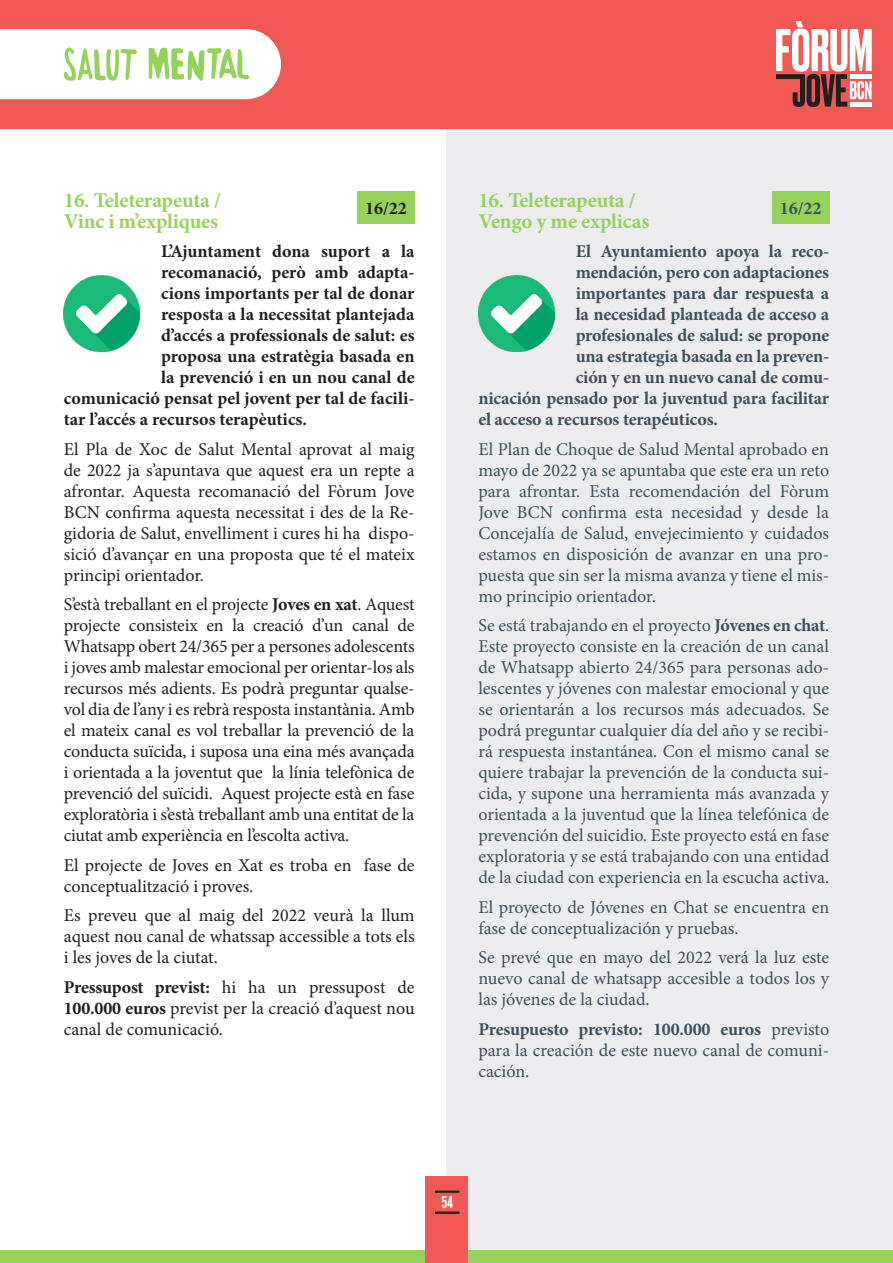
<style>
.page{position:relative;width:893px;height:1263px;background:#fff}
.page>*{position:absolute;margin:0;border:0;box-sizing:border-box;transform-origin:0 0}
.Subtitol_Text_-_Copi{font:700 21px/21px "Minion Pro";letter-spacing:-.01em;color:#96d15c}
.Text_Base__Castellà{font:18px/21px "Minion Pro";color:#3d4f59;text-align:justify}
.Text_Base__Català{font:18px/21px "Minion Pro";letter-spacing:-.005em;color:#231f20;text-align:justify}
.Text_Base__Castellà-2{font:700 18px "Minion Pro";letter-spacing:-.01em;color:#3d4f59}
.Text_Base__Català-2{font:700 18px "Minion Pro";color:#231f20}
.Index2{font:700 18px "Minion Pro";color:#231f20}
.Index2-2{font:700 18px "Minion Pro";color:#3d4f59}
.t1{font:15px "My Font";color:#fff}
.s1{font-weight:700}
</style>
<div class="page">
<div style="left:446px;top:0;width:447px;height:1263px;background:#ececee"></div>
<div style="left:0;top:0;width:893px;height:128px;background:#f05855"></div>
<div style="left:0;top:1250px;width:893px;height:13px;background:#96d15c"></div>
<svg style="left:776px;top:21px;width:96px;height:86px"></svg>
<div style="left:850px;top:102px;width:21px;height:5px;background:#fff"></div>
<div style="left:850px;top:74px;width:21px;height:5px;background:#fff"></div>
<svg style="left:0;top:29px;width:281px;height:70px;background:#f0f4e3"></svg>
<img style="left:64px;top:276px;width:76px;height:76px">
<img style="left:478px;top:276px;width:76px;height:76px">
<div style="left:357px;top:191px;width:58px;height:33px;background:#96d15c"></div>
<div style="left:772px;top:191px;width:57px;height:33px;background:#96d15c"></div>
<div style="left:425px;top:1176px;width:43px;height:87px;background:#f05855"></div>
<hr style="left:435px;top:1211px;width:25px;height:3px;background:#231f20">
<hr style="left:435px;top:1190px;width:25px;height:3px;background:#231f20">
<p class="Subtitol_Text_-_Copi" style="left:64px;top:189px;width:159px">16. Teleterapeuta /<br>Vinc i m’expliques</p>
<p class="Text_Base__Català-2" style="left:161px;top:239px;width:255px">L’Ajuntament dona suport a la</p>
<p class="Text_Base__Català-2" style="left:161px;top:260px;width:255px">recomanació, però amb adapta-</p>
<p class="Text_Base__Català-2" style="left:161px;top:281px;width:255px">cions importants per tal de donar</p>
<p class="Text_Base__Català-2" style="left:161px;top:302px;width:255px">resposta a la necessitat plantejada</p>
<p class="Text_Base__Català-2" style="left:161px;top:323px;width:255px">d’accés a professionals de salut: es</p>
<p class="Text_Base__Català-2" style="left:161px;top:344px;width:255px">proposa una estratègia basada en</p>
<p class="Text_Base__Català-2" style="left:161px;top:365px;width:255px">la prevenció i en un nou canal de</p>
<p class="Text_Base__Català-2" style="left:64px;top:386px;width:352px">comunicació pensat pel jovent per tal de facili-</p>
<p class="Text_Base__Català-2" style="left:64px;top:407px;width:245px">tar l’accés a recursos terapèutics.</p>
<p class="Text_Base__Català" style="left:64px;top:438px;width:352px">El Pla de Xoc de Salut Mental aprovat al maig de 2022 ja s’apuntava que aquest era un repte a afrontar. Aquesta recomanació del Fòrum Jove BCN confirma aquesta necessitat i des de la Re&shy;gidoria de Salut, envelliment i cures hi ha dispo&shy;sició d’avançar en una proposta que té el mateix principi orientador.</p>
<p class="Text_Base__Català" style="left:64px;top:594px;width:352px">S’està treballant en el projecte <span class="s1">Joves en xat</span>. Aquest projecte consisteix en la creació d’un canal de Whatsapp obert 24/365 per a persones adolescents i joves amb malestar emocional per orientar-los als recursos més adients. Es podrà preguntar qualse&shy;vol dia de l’any i es rebrà resposta instantània. Amb el mateix canal es vol treballar la prevenció de la conducta suïcida, i suposa una eina més avançada i orientada a la joventut que la línia telefònica de prevenció del suïcidi. Aquest projecte està en fase exploratòria i s’està treballant amb una entitat de la ciutat amb experiència en l’escolta activa.</p>
<p class="Text_Base__Català" style="left:64px;top:854px;width:352px">El projecte de Joves en Xat es troba en fase de conceptualització i proves.</p>
<p class="Text_Base__Català" style="left:64px;top:905px;width:352px">Es preveu que al maig del 2022 veurà la llum aquest nou canal de whatssap accessible a tots els i les joves de la ciutat.</p>
<p class="Text_Base__Català" style="left:64px;top:976px;width:352px"><span class="s1">Pressupost previst:</span> hi ha un pressupost de <span class="s1">100.000 euros</span> previst per la creació d’aquest nou canal de comunicació.</p>
<p class="Subtitol_Text_-_Copi" style="left:478px;top:189px;width:173px">16. Teleterapeuta /<br>Vengo y me explicas</p>
<p class="Text_Base__Castellà-2" style="left:576px;top:239px;width:255px">El Ayuntamiento apoya la reco-</p>
<p class="Text_Base__Castellà-2" style="left:576px;top:260px;width:255px">mendación, pero con adaptaciones</p>
<p class="Text_Base__Castellà-2" style="left:576px;top:281px;width:255px">importantes para dar respuesta a</p>
<p class="Text_Base__Castellà-2" style="left:576px;top:302px;width:255px">la necesidad planteada de acceso a</p>
<p class="Text_Base__Castellà-2" style="left:576px;top:323px;width:255px">profesionales de salud: se propone</p>
<p class="Text_Base__Castellà-2" style="left:576px;top:344px;width:255px">una estrategia basada en la preven-</p>
<p class="Text_Base__Castellà-2" style="left:576px;top:365px;width:255px">ción y en un nuevo canal de comu-</p>
<p class="Text_Base__Castellà-2" style="left:478px;top:386px;width:352px">nicación pensado por la juventud para facilitar</p>
<p class="Text_Base__Castellà-2" style="left:478px;top:407px;width:241px">el acceso a recursos terapéuticos.</p>
<p class="Text_Base__Castellà" style="left:478px;top:438px;width:352px">El Plan de Choque de Salud Mental aprobado en mayo de 2022 ya se apuntaba que este era un reto para afrontar. Esta recomendación del Fòrum Jove BCN confirma esta necesidad y desde la Concejalía de Salud, envejecimiento y cuidados estamos en disposición de avanzar en una pro&shy;puesta que sin ser la misma avanza y tiene el mis&shy;mo principio orientador.</p>
<p class="Text_Base__Castellà" style="left:478px;top:615px;width:352px">Se está trabajando en el proyecto <span class="s1">Jóvenes en chat</span>.<br>Este proyecto consiste en la creación de un canal de Whatsapp abierto 24/365 para personas ado&shy;lescentes y jóvenes con malestar emocional y que se orientarán a los recursos más adecuados. Se podrá preguntar cualquier día del año y se recibi&shy;rá respuesta instantánea. Con el mismo canal se quiere trabajar la prevención de la conducta sui&shy;cida, y supone una herramienta más avanzada y orientada a la juventud que la línea telefónica de prevención del suicidio. Este proyecto está en fase exploratoria y se está trabajando con una entidad de la ciudad con experiencia en la escucha activa.</p>
<p class="Text_Base__Castellà" style="left:478px;top:896px;width:352px">El proyecto de Jóvenes en Chat se encuentra en fase de conceptualización y pruebas.</p>
<p class="Text_Base__Castellà" style="left:478px;top:947px;width:352px">Se prevé que en mayo del 2022 verá la luz este nuevo canal de whatsapp accesible a todos los y las jóvenes de la ciudad.</p>
<p class="Text_Base__Castellà" style="left:478px;top:1018px;width:352px"><span class="s1">Presupuesto previsto: 100.000 euros</span> previsto para la creación de este nuevo canal de comuni&shy;cación.</p>
<p class="Index2" style="left:365px;top:196px;width:43px">16/22</p>
<p class="Index2-2" style="left:780px;top:196px;width:43px">16/22</p>
<p class="t1" style="left:442px;top:1193px;width:13px">54</p>
</div>
